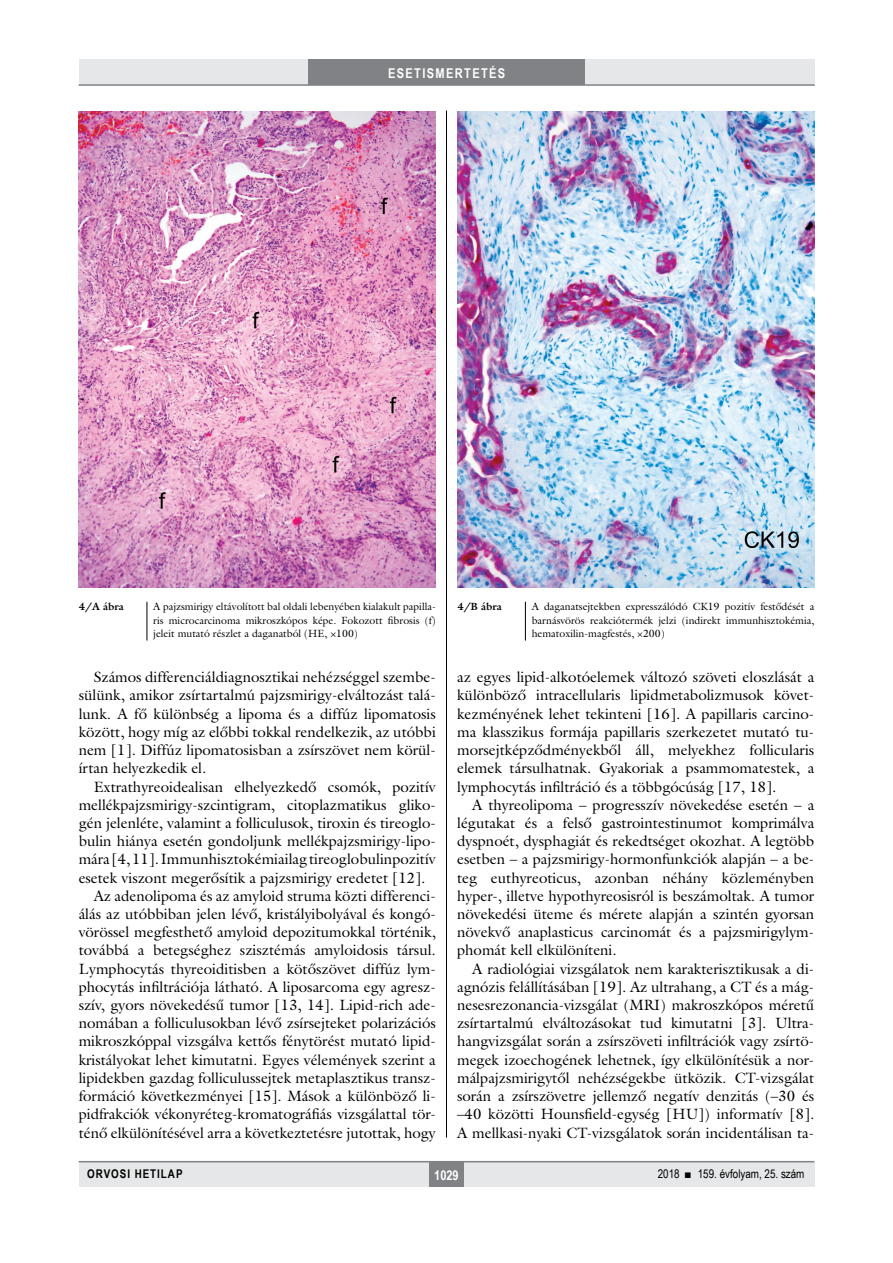
<style>
.page{position:relative;width:893px;height:1263px;background:#fff}
.page>*{position:absolute;margin:0;border:0;box-sizing:border-box;transform-origin:0 0}
.Body_Text{font:15px/18.1px "Galliard Reg";color:#000;text-align:justify}
.t1{font:700 13.5px "Arial Narrow";letter-spacing:.1em;color:#fff}
.t2{font:12px "Arial Narrow";color:#000}
.t3{font:700 12px "Arial Narrow";letter-spacing:.08em;color:#000}
.kepalairas2{font:10.5px/13.5px "Galliard Reg";color:#000;text-align:justify}
.kepalairas1{font:700 10.5px "Galliard Reg";color:#000}
</style>
<div class="page">
<div style="left:79px;top:1161px;width:735px;height:25px;background:#e6e7e8"></div>
<div style="left:429px;top:1161px;width:34px;height:25px;background:#808285"></div>
<hr style="left:79px;top:1161px;width:735px;height:1px;background:#808285">
<div style="left:79px;top:60px;width:735px;height:25px;background:#e6e7e8"></div>
<div style="left:308px;top:60px;width:277px;height:25px;background:#808285"></div>
<hr style="left:79px;top:84px;width:736px;height:2px;background:#808285">
<hr style="left:446px;top:111px;width:1px;height:1026px;background:#000">
<hr style="left:147px;top:602px;width:1px;height:38px;background:#000">
<hr style="left:525px;top:602px;width:1px;height:38px;background:#000">
<img style="left:79px;top:112px;width:357px;height:476px">
<img style="left:457px;top:112px;width:357px;height:476px">
<p class="t1" style="left:388px;top:63px;width:119px">ESETISMERTETÉS</p>
<p class="kepalairas1" style="left:79px;top:600px;width:46px">4/A ábra</p>
<p class="kepalairas2" style="left:153px;top:600px;width:284px">A pajzsmirigy eltávolított bal oldali lebenyében kialakult papilla&shy;ris microcarcinoma mikroszkópos képe. Fokozott fibrosis (f) jeleit mutató részlet a daganatból (HE, ×100)</p>
<p class="kepalairas1" style="left:457px;top:600px;width:46px">4/B ábra</p>
<p class="kepalairas2" style="left:532px;top:600px;width:284px">A daganatsejtekben expresszálódó CK19 pozitív festődését a barnásvörös reakciótermék jelzi (indirekt immunhisztokémia, hematoxilin-magfestés, ×200)</p>
<p class="Body_Text" style="left:79px;top:668px;width:359px;text-indent:15px">Számos differenciáldiagnosztikai nehézséggel szembe&shy;sülünk, amikor zsírtartalmú pajzsmirigy-elváltozást talá&shy;lunk. A fő különbség a lipoma és a diffúz lipomatosis között, hogy míg az előbbi tokkal rendelkezik, az utóbbi nem [1]. Diffúz lipomatosisban a zsírszövet nem körül&shy;írtan helyezkedik el.</p>
<p class="Body_Text" style="left:79px;top:777px;width:359px;text-indent:15px">Extrathyreoidealisan elhelyezkedő csomók, pozitív mellékpajzsmirigy-szcintigram, citoplazmatikus gliko&shy;gén jelenléte, valamint a folliculusok, tiroxin és tireoglo&shy;bulin hiánya esetén gondoljunk mellékpajzsmirigy-lipo&shy;mára [4, 11]. Immunhisztokémiailag tireoglobulinpozitív esetek viszont megerősítik a pajzsmirigy eredetet [12].</p>
<p class="Body_Text" style="left:79px;top:886px;width:359px;text-align:left;text-indent:15px">Az adenolipoma és az amyloid struma közti differenci&shy;álás az utóbbiban jelen lévő, kristályibolyával és kongó&shy;vörössel megfesthető amyloid depozitumokkal történik, továbbá a betegséghez szisztémás amyloidosis társul.<br>Lymphocytás thyreoiditisben a kötőszövet diffúz lym&shy;phocytás infiltrációja látható. A liposarcoma egy agres - szív, gyors növekedésű tumor [13, 14]. Lipid-rich ade&shy;nomában a folliculusokban lévő zsírsejteket polarizációs mikroszkóppal vizsgálva kettős fénytörést mutató lipid&shy;kristályokat lehet kimutatni. Egyes vélemények szerint a lipidekben gazdag folliculussejtek metaplasztikus transz&shy;formáció következményei [15]. Mások a különböző li&shy;pidfrakciók vékonyréteg-kromatográfiás vizsgálattal tör&shy;ténő elkülönítésével arra a következtetésre jutottak, hogy</p>
<p class="Body_Text" style="left:457px;top:668px;width:359px">az egyes lipid-alkotóelemek változó szöveti eloszlását a különböző intracellularis lipidmetabolizmusok követ&shy;kezményének lehet tekinteni [16]. A papillaris carcino&shy;ma klasszikus formája papillaris szerkezetet mutató tu&shy;morsejtképződményekből áll, melyekhez follicularis elemek társulhatnak. Gyakoriak a psammomatestek, a lymphocytás infiltráció és a többgócúság [17, 18].</p>
<p class="Body_Text" style="left:457px;top:795px;width:359px;text-align:left;text-indent:15px">A thyreolipoma – progresszív növekedése esetén – a légutakat és a felső gastrointestinumot komprimálva dyspnoét, dysphagiát és rekedtséget okozhat. A legtöbb esetben – a pajzsmirigy-hormonfunkciók alapján – a be&shy;teg euthyreoticus, azonban néhány közleményben hyper-, illetve hypothyreosisról is beszámoltak. A tumor növekedési üteme és mérete alapján a szintén gyorsan növekvő anaplasticus carcinomát és a pajzsmirigylym&shy;phomát kell elkülöníteni.</p>
<p class="Body_Text" style="left:457px;top:959px;width:359px;text-indent:15px">A radiológiai vizsgálatok nem karakterisztikusak a di&shy;agnózis felállításában [19]. Az ultrahang, a CT és a mág&shy;nesesrezonancia-vizsgálat (MRI) makroszkópos méretű zsírtartalmú elváltozásokat tud kimutatni [3]. Ultra&shy;hangvizsgálat során a zsírszöveti infiltrációk vagy zsírtö&shy;megek izoechogének lehetnek, így elkülönítésük a nor&shy;málpajzsmirigytől nehézségekbe ütközik. CT-vizsgálat során a zsírszövetre jellemző negatív denzitás (–30 és –40 közötti Hounsfield-egység [HU]) informatív [8].<br>A mellkasi-nyaki CT-vizsgálatok során incidentálisan ta-</p>
<p class="t3" style="left:87px;top:1165px;width:97px">ORVOSI HETILAP</p>
<p class="t1" style="left:434px;top:1165px;width:26px">1029</p>
<p class="t2" style="left:658px;top:1165px;width:148px">2018 ■ 159. évfolyam, 25. szám</p>
</div>
